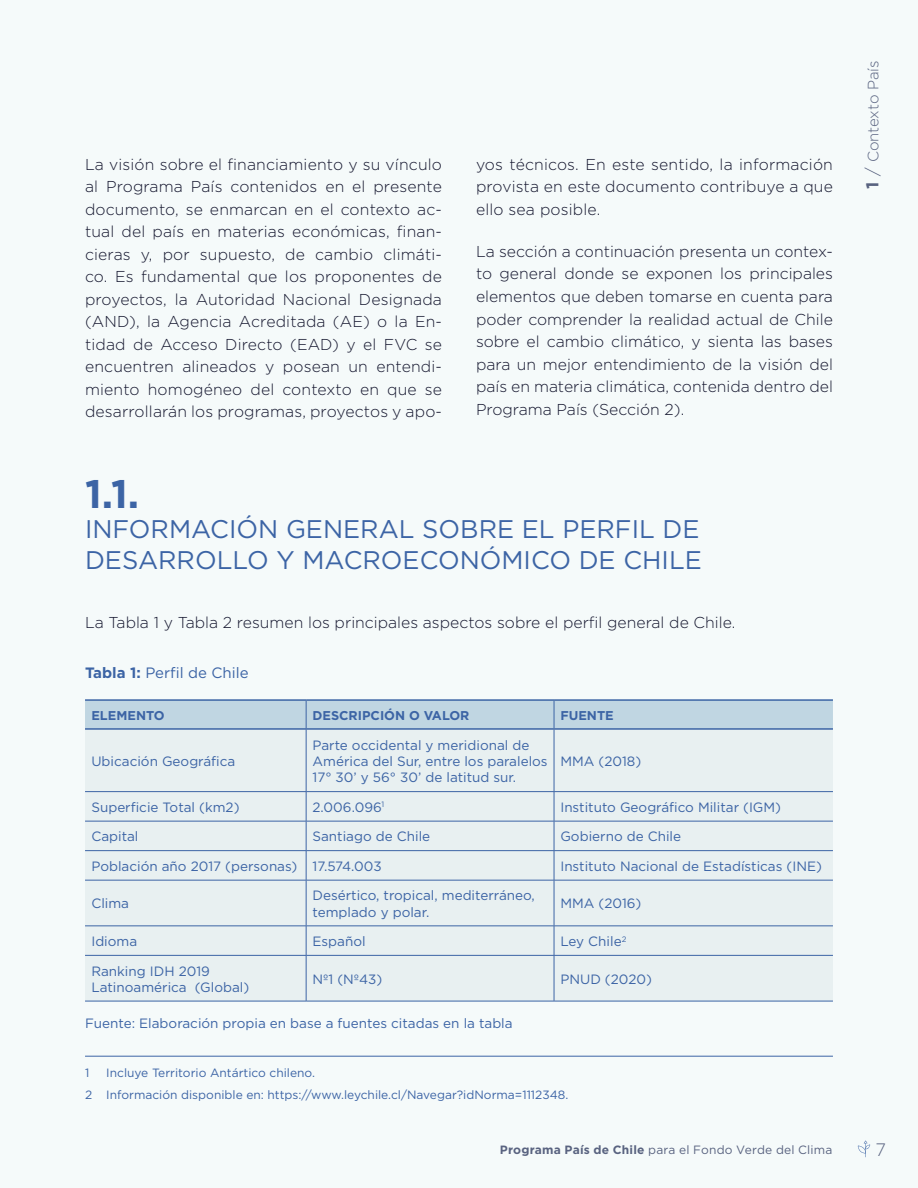
<style>
.page{position:relative;width:918px;height:1188px;background:#f5fafa}
.page>*{position:absolute;margin:0;border:0;box-sizing:border-box;transform-origin:0 0}
.t1{font:700 39.75px "Gotham";color:#3c64a5}
.t2{font:25.5px/30.6px "Gotham";color:#3c64a5}
.t3{font:300 18px "Gotham";color:#596380}
.t4{font:300 15.75px/22.5px "Gotham";color:#14162e;text-align:justify}
.t5{font:15px "Gotham";color:#3c64a5}
.t6{font:300 15px "Gotham";letter-spacing:-.005em;color:#596380}
.t7{font:13.5px/16.2px "Gotham";color:#3c64a5}
.t8{font:700 12.75px "Gotham";color:#3c64a5}
.t9{font:12px/21.3px "Gotham";color:#3c64a5}
.t10{font:12px "Gotham";letter-spacing:.02em;color:#596380}
.s1{font-weight:700}
.s2{font-weight:700;font-size:17.25px}
.s3{font-size:17.25px}
</style>
<div class="page">
<svg style="left:858px;top:1141px;width:12px;height:16px"></svg>
<hr style="left:85px;top:1056px;width:748px;height:1px;background:#3c64a5">
<div style="left:85px;top:730px;width:748px;height:271px;background:#e8f0f1"></div>
<hr style="left:306px;top:699px;width:248px;height:2px;background:#3c64a5">
<hr style="left:554px;top:699px;width:279px;height:2px;background:#3c64a5">
<hr style="left:306px;top:728px;width:248px;height:2px;background:#3c64a5">
<hr style="left:554px;top:728px;width:279px;height:2px;background:#3c64a5">
<hr style="left:306px;top:791px;width:248px;height:1px;background:#3c64a5">
<hr style="left:554px;top:791px;width:279px;height:1px;background:#3c64a5">
<hr style="left:85px;top:821px;width:221px;height:1px;background:#3c64a5">
<hr style="left:306px;top:821px;width:248px;height:1px;background:#3c64a5">
<hr style="left:554px;top:821px;width:279px;height:1px;background:#3c64a5">
<hr style="left:85px;top:850px;width:221px;height:1px;background:#3c64a5">
<hr style="left:306px;top:850px;width:248px;height:1px;background:#3c64a5">
<hr style="left:554px;top:850px;width:279px;height:1px;background:#3c64a5">
<hr style="left:85px;top:880px;width:221px;height:1px;background:#3c64a5">
<hr style="left:306px;top:880px;width:248px;height:1px;background:#3c64a5">
<hr style="left:554px;top:880px;width:279px;height:1px;background:#3c64a5">
<hr style="left:85px;top:926px;width:221px;height:1px;background:#3c64a5">
<hr style="left:306px;top:926px;width:248px;height:1px;background:#3c64a5">
<hr style="left:554px;top:926px;width:279px;height:1px;background:#3c64a5">
<hr style="left:85px;top:955px;width:221px;height:1px;background:#3c64a5">
<hr style="left:306px;top:955px;width:248px;height:1px;background:#3c64a5">
<hr style="left:554px;top:955px;width:279px;height:1px;background:#3c64a5">
<hr style="left:85px;top:1001px;width:221px;height:1px;background:#3c64a5">
<hr style="left:306px;top:1001px;width:248px;height:1px;background:#3c64a5">
<hr style="left:554px;top:1001px;width:279px;height:1px;background:#3c64a5">
<hr style="left:85px;top:699px;width:221px;height:2px;background:#3c64a5">
<hr style="left:85px;top:728px;width:221px;height:2px;background:#3c64a5">
<hr style="left:85px;top:791px;width:221px;height:1px;background:#3c64a5">
<svg style="left:85px;top:700px;width:748px;height:29px;background:#b8cfde"></svg>
<hr style="left:306px;top:729px;width:1px;height:62px;background:#3c64a5">
<hr style="left:554px;top:729px;width:1px;height:62px;background:#3c64a5">
<svg style="left:306px;top:792px;width:1px;height:88px"></svg>
<svg style="left:554px;top:792px;width:1px;height:88px"></svg>
<hr style="left:306px;top:880px;width:1px;height:46px;background:#3c64a5">
<hr style="left:554px;top:880px;width:1px;height:46px;background:#3c64a5">
<svg style="left:306px;top:926px;width:1px;height:29px"></svg>
<svg style="left:554px;top:926px;width:1px;height:29px"></svg>
<hr style="left:306px;top:956px;width:1px;height:45px;background:#3c64a5">
<hr style="left:554px;top:956px;width:1px;height:45px;background:#3c64a5">
<p class="t4" style="left:85px;top:153px;width:358px">La visión sobre el financiamiento y su vínculo al Programa País contenidos en el presente documento, se enmarcan en el contexto ac&shy;tual del país en materias económicas, finan&shy;cieras y, por supuesto, de cambio climáti&shy;co. Es fundamental que los proponentes de proyectos, la Autoridad Nacional Designada (AND), la Agencia Acreditada (AE) o la En&shy;tidad de Acceso Directo (EAD) y el FVC se encuentren alineados y posean un entendi&shy;miento homogéneo del contexto en que se desarrollarán los programas, proyectos y apo-</p>
<p class="t4" style="left:476px;top:153px;width:358px">yos técnicos. En este sentido, la información provista en este documento contribuye a que ello sea posible.</p>
<p class="t4" style="left:476px;top:240px;width:358px">La sección a continuación presenta un contex&shy;to general donde se exponen los principales elementos que deben tomarse en cuenta para poder comprender la realidad actual de Chile sobre el cambio climático, y sienta las bases para un mejor entendimiento de la visión del país en materia climática, contenida dentro del Programa País (Sección 2).</p>
<h1 class="t1" style="left:85px;top:467px;width:56px">1.1.</h1>
<h2 class="t2" style="left:85px;top:513px;width:618px">INFORMACIÓN GENERAL SOBRE EL PERFIL DE<br>DESARROLLO Y MACROECONÓMICO DE CHILE</h2>
<p class="t4" style="left:85px;top:611px;width:652px">La Tabla 1 y Tabla 2 resumen los principales aspectos sobre el perfil general de Chile.</p>
<p class="t5" style="left:85px;top:663px;width:165px"><span class="s1">Tabla 1:</span> Perfil de Chile</p>
<p class="t8" style="left:91px;top:707px;width:75px">ELEMENTO</p>
<p class="t8" style="left:313px;top:707px;width:158px">DESCRIPCIÓN O VALOR</p>
<p class="t8" style="left:560px;top:707px;width:55px">FUENTE</p>
<p class="t7" style="left:91px;top:753px;width:145px">Ubicación Geográfica</p>
<p class="t7" style="left:313px;top:737px;width:237px">Parte occidental y meridional de<br>América del Sur, entre los paralelos<br>17° 30’ y 56° 30’ de latitud sur.</p>
<p class="t7" style="left:560px;top:753px;width:82px">MMA (2018)</p>
<p class="t7" style="left:91px;top:799px;width:150px">Superficie Total (km2)</p>
<p class="t7" style="left:313px;top:799px;width:73px">2.006.096<sup>1</sup></p>
<p class="t7" style="left:560px;top:799px;width:222px">Instituto Geográfico Militar (IGM)</p>
<p class="t7" style="left:91px;top:828px;width:49px">Capital</p>
<p class="t7" style="left:313px;top:828px;width:119px">Santiago de Chile</p>
<p class="t7" style="left:560px;top:828px;width:122px">Gobierno de Chile</p>
<p class="t7" style="left:91px;top:858px;width:292px">Población año 2017 (personas) 17.574.003</p>
<p class="t7" style="left:560px;top:858px;width:263px">Instituto Nacional de Estadísticas (INE)</p>
<p class="t7" style="left:91px;top:895px;width:39px">Clima</p>
<p class="t7" style="left:313px;top:887px;width:224px">Desértico, tropical, mediterráneo, templado y polar.</p>
<p class="t7" style="left:560px;top:895px;width:83px">MMA (2016)</p>
<p class="t7" style="left:91px;top:933px;width:47px">Idioma</p>
<p class="t7" style="left:313px;top:933px;width:55px">Español</p>
<p class="t7" style="left:560px;top:933px;width:67px">Ley Chile<sup>2</sup></p>
<p class="t7" style="left:91px;top:962px;width:159px">Ranking IDH 2019<br>Latinoamérica (Global)</p>
<p class="t7" style="left:313px;top:970px;width:71px">Nº1 (Nº43)</p>
<p class="t7" style="left:560px;top:970px;width:93px">PNUD (2020)</p>
<p class="t7" style="left:85px;top:1015px;width:429px">Fuente: Elaboración propia en base a fuentes citadas en la tabla</p>
<p class="t9" style="left:85px;top:1062px;width:485px;text-indent:21px">Incluye Territorio Antártico chileno.<br>2 Información disponible en: https://www.leychile.cl/Navegar?idNorma=1112348.</p>
<p class="t9" style="left:85px;top:1062px;width:6px">1</p>
<p class="t6" style="left:864px;top:189px;width:130px;rotate:-90deg"><span class="s2">1</span> <span class="s3">/</span> Contexto País</p>
<p class="t10" style="left:500px;top:1142px;width:334px"><span class="s1">Programa País de Chile</span> para el Fondo Verde del Clima</p>
<p class="t3" style="left:875px;top:1138px;width:12px">7</p>
</div>
